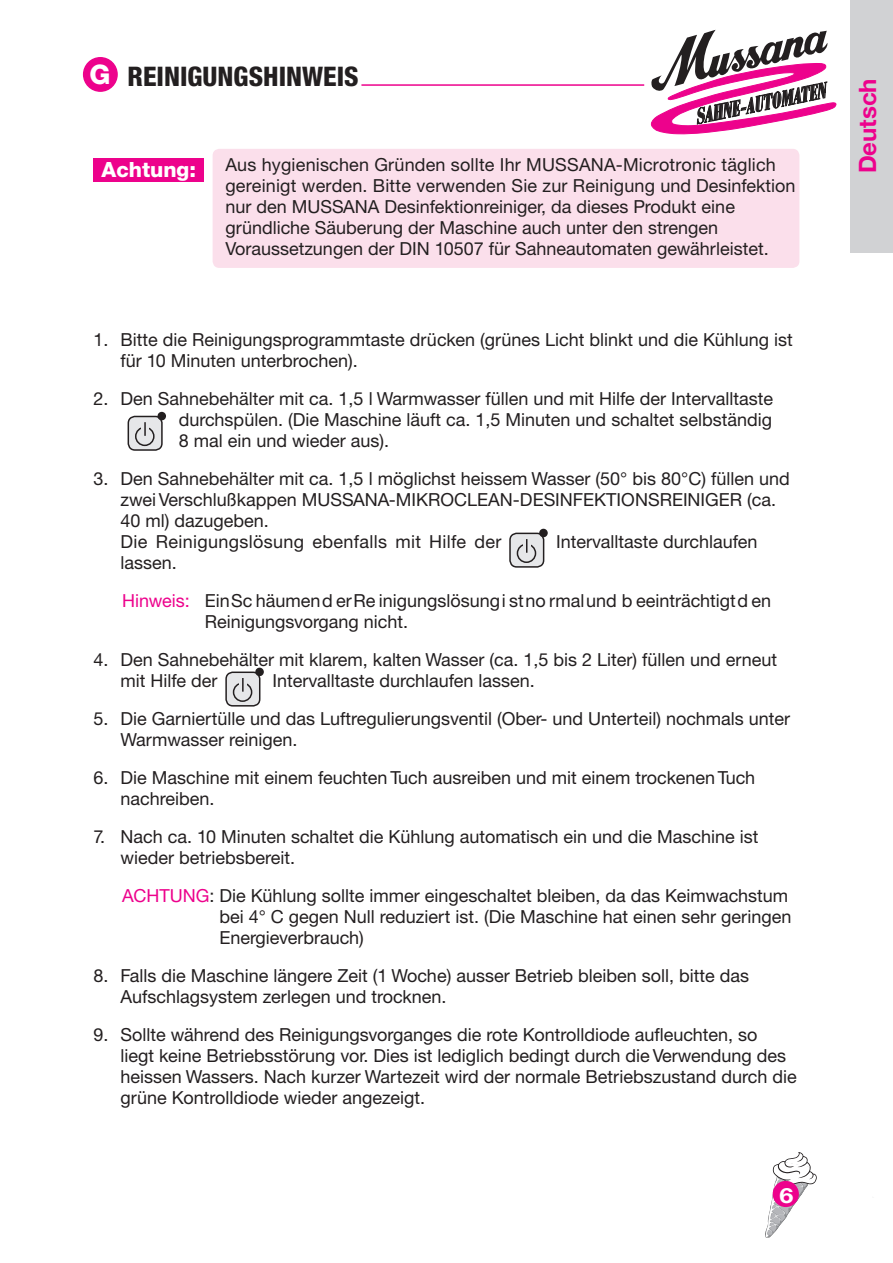
<style>
.page{position:relative;width:893px;height:1263px;background:#fff}
.page>*{position:absolute;margin:0;border:0;box-sizing:border-box;transform-origin:0 0}
.t1{font:800 condensed 27px "Helvetica Neue";color:#231f20}
.t2{font:800 27px "Helvetica Neue CE";color:#fff}
.t3{font:700 24px "Helvetica Neue CE";color:#ed028c}
.t4{font:italic 900 condensed 21.45px "Bauer Bodoni";color:#231f20;scale:.76 1}
.t5{font:800 21px "Helvetica Neue CE";color:#fff}
.t6{font:700 21px "Helvetica Neue CE";color:#fff;scale:1.2 1}
.t7{font:18px/21px "Helvetica Neue CE";color:#231f20}
.s1{color:#ed028c}
</style>
<div class="page">
<div style="left:510px;top:533px;width:34px;height:34px;background:#e6e7e9;border-radius:7px"></div>
<div style="left:509px;top:533px;width:35px;height:35px;border:2px solid #231f20;border-radius:7px"></div>
<div style="left:517px;top:543px;width:19px;height:20px;border:2px solid #231f20;border-radius:50%"></div>
<svg style="left:523px;top:540px;width:7px;height:8px"></svg>
<svg style="left:526px;top:539px;width:1px;height:14px"></svg>
<div style="left:539px;top:529px;width:9px;height:8px;background:#231f20;border-radius:50%"></div>
<div style="left:213px;top:149px;width:586px;height:119px;background:#fbdfeb;border-radius:7px"></div>
<div style="left:84px;top:58px;width:33px;height:33px;background:#ed028c;border-radius:50%"></div>
<div style="left:83px;top:57px;width:35px;height:35px;border:2px solid #ed028c;border-radius:50%"></div>
<svg style="left:765px;top:1152px;width:52px;height:86px"></svg>
<div style="left:773px;top:1181px;width:25px;height:25px;background:#ed028c;border-radius:50%"></div>
<div style="left:773px;top:1181px;width:26px;height:26px;border:2px solid #ed028c;border-radius:50%"></div>
<div style="left:94px;top:158px;width:110px;height:24px;background:#ed028c"></div>
<div style="left:128px;top:416px;width:34px;height:34px;background:#e6e7e9;border-radius:7px"></div>
<div style="left:128px;top:416px;width:35px;height:35px;border:2px solid #231f20;border-radius:7px"></div>
<div style="left:135px;top:427px;width:20px;height:19px;border:2px solid #231f20;border-radius:50%"></div>
<div style="left:141px;top:423px;width:8px;height:8px;background:#e6e7e9"></div>
<svg style="left:144px;top:422px;width:2px;height:14px"></svg>
<div style="left:157px;top:412px;width:9px;height:8px;background:#231f20;border-radius:50%"></div>
<hr style="left:361px;top:84px;width:283px;height:2px;background:#ed028c">
<div style="left:226px;top:672px;width:34px;height:34px;background:#e6e7e9;border-radius:7px"></div>
<div style="left:225px;top:671px;width:35px;height:35px;border:2px solid #231f20;border-radius:7px"></div>
<div style="left:233px;top:682px;width:19px;height:20px;border:2px solid #231f20;border-radius:50%"></div>
<div style="left:239px;top:679px;width:7px;height:8px;background:#e6e7e9"></div>
<svg style="left:242px;top:678px;width:2px;height:14px"></svg>
<div style="left:255px;top:668px;width:9px;height:8px;background:#231f20;border-radius:50%"></div>
<svg style="left:651px;top:30px;width:185px;height:104px"></svg>
<div style="left:850px;top:0;width:43px;height:253px;background:#d1d2d4"></div>
<h1 class="t2" style="left:89px;top:58px;width:23px">G</h1>
<h1 class="t1" style="left:128px;top:59px;width:233px">REINIGUNGSHINWEIS</h1>
<p class="t4" style="left:693px;top:105px;width:175px;rotate:-12deg">SAHNE-AUTOMATEN</p>
<h2 class="t3" style="left:853px;top:173px;width:96px;rotate:-90deg">Deutsch</h2>
<p class="t5" style="left:102px;top:157px;width:96px">Achtung:</p>
<p class="t7" style="left:225px;top:155px;width:572px">Aus hygienischen Gründen sollte Ihr MUSSANA-Microtronic täglich gereinigt werden. Bitte verwenden Sie zur Reinigung und Desinfektion nur den MUSSANA Desinfektionreiniger, da dieses Produkt eine gründliche Säuberung der Maschine auch unter den strengen Voraussetzungen der DIN 10507 für Sahneautomaten gewährleistet.</p>
<p class="t7" style="left:121px;top:329px;width:674px;text-indent:-27px">1. Bitte die Reinigungsprogrammtaste drücken (grünes Licht blinkt und die Kühlung ist für 10 Minuten unterbrochen).</p>
<p class="t7" style="left:179px;top:388px;width:596px;text-align:justify;text-indent:-85px">2. Den Sahnebehälter mit ca. 1,5 l Warmwasser füllen und mit Hilfe der Intervalltaste durchspülen. (Die Maschine läuft ca. 1,5 Minuten und schaltet selbständig 8 mal ein und wieder aus).</p>
<p class="t7" style="left:121px;top:468px;width:671px;text-indent:-27px">3. Den Sahnebehälter mit ca. 1,5 l möglichst heissem Wasser (50° bis 80°C) füllen und zwei Verschlußkappen MUSSANA-MIKROCLEAN-DESINFEKTIONSREINIGER (ca.<br>40 ml) dazugeben.<br>Die Reinigungslösung ebenfalls mit Hilfe der</p>
<p class="t7" style="left:556px;top:531px;width:203px">Intervalltaste durchlaufen</p>
<p class="t7" style="left:121px;top:544px;width:652px;line-height:38px">lassen.<br><span class="s1">Hinweis:</span> Ein Sc häumen d er Re inigungslösung i st no rmal und b eeinträchtigt d en</p>
<p class="t7" style="left:205px;top:611px;width:205px">Reinigungsvorgang nicht.</p>
<p class="t7" style="left:121px;top:649px;width:658px;text-indent:-27px">4. Den Sahnebehälter mit klarem, kalten Wasser (ca. 1,5 bis 2 Liter) füllen und erneut mit Hilfe der</p>
<p class="t7" style="left:272px;top:670px;width:264px">Intervalltaste durchlaufen lassen.</p>
<p class="t7" style="left:121px;top:708px;width:671px;text-indent:-27px">5. Die Garniertülle und das Luftregulierungsventil (Ober- und Unterteil) nochmals unter<br>Warmwasser reinigen.</p>
<p class="t7" style="left:121px;top:767px;width:636px;text-indent:-27px">6. Die Maschine mit einem feuchten Tuch ausreiben und mit einem trockenen Tuch nachreiben.</p>
<p class="t7" style="left:121px;top:826px;width:639px;text-indent:-27px">7. Nach ca. 10 Minuten schaltet die Kühlung automatisch ein und die Maschine ist wieder betriebsbereit.</p>
<p class="t7" style="left:219px;top:885px;width:574px;text-indent:-97px"><span class="s1">ACHTUNG</span>: Die Kühlung sollte immer eingeschaltet bleiben, da das Keimwachstum bei 4° C gegen Null reduziert ist. (Die Maschine hat einen sehr geringen<br>Energieverbrauch)</p>
<p class="t7" style="left:121px;top:965px;width:630px;text-indent:-27px">8. Falls die Maschine längere Zeit (1 Woche) ausser Betrieb bleiben soll, bitte das<br>Aufschlagsystem zerlegen und trocknen.</p>
<p class="t7" style="left:121px;top:1024px;width:678px;text-indent:-27px">9. Sollte während des Reinigungsvorganges die rote Kontrolldiode aufleuchten, so<br>liegt keine Betriebsstörung vor. Dies ist lediglich bedingt durch die Verwendung des heissen Wassers. Nach kurzer Wartezeit wird der normale Betriebszustand durch die grüne Kontrolldiode wieder angezeigt.</p>
<p class="t6" style="left:780px;top:1182px;width:13px">6</p>
</div>
